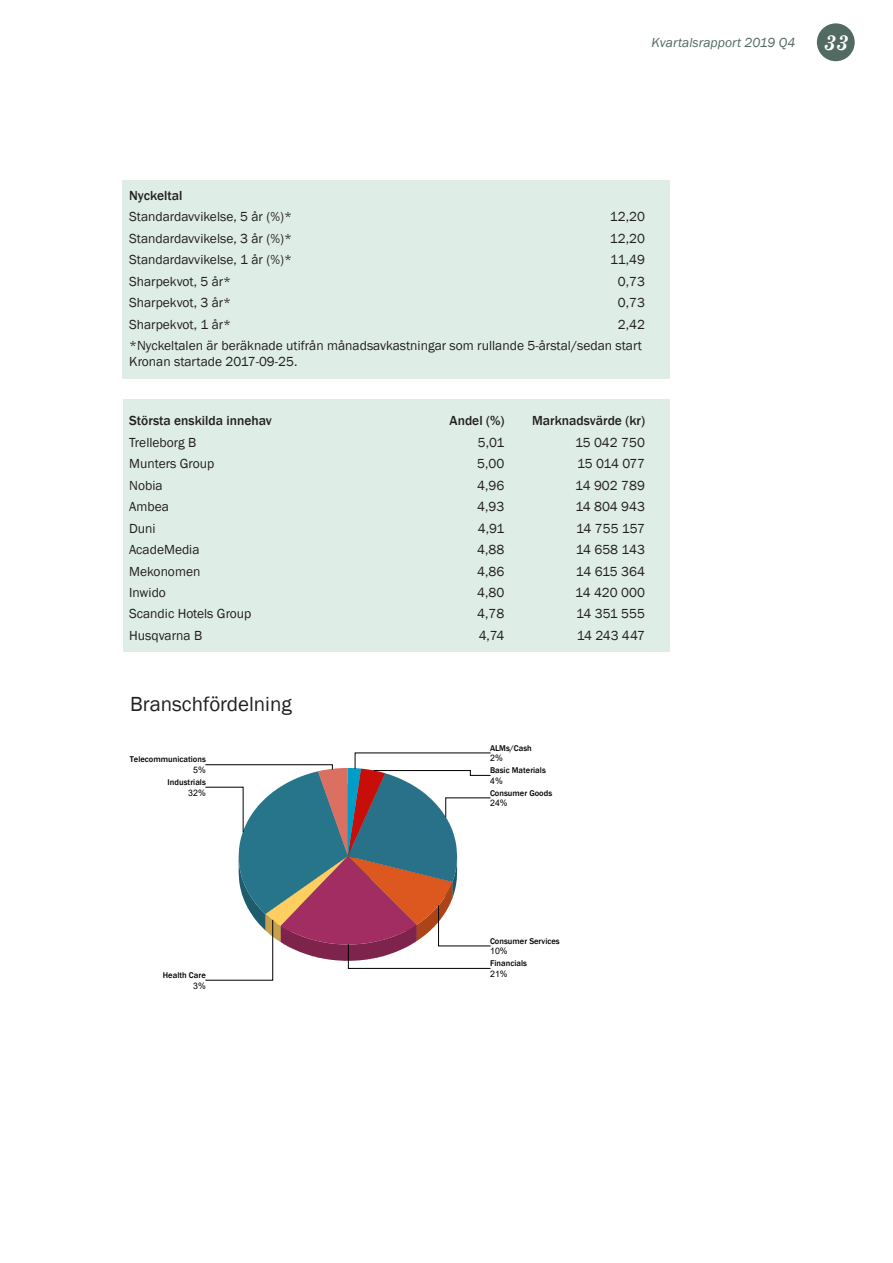
<style>
.page{position:relative;width:893px;height:1263px;background:#fff}
.page>*{position:absolute;margin:0;border:0;box-sizing:border-box;transform-origin:0 0}
.Rubrik_2_-_konsortie{font:21px "Franklin Gothic";color:#231f20}
.t1{font:italic 700 21px "Century Schoolbook";color:#fff}
.Tabell_brödtext_väns{font:13.5px "Franklin Gothic";color:#231f20}
.Tabell_brödtext_höge{font:13.5px "Franklin Gothic";color:#231f20}
.Tabellrubrik_vänster{font:500 13.5px "Franklin Gothic";color:#231f20}
.Tabellrubrik_höger{font:500 13.5px "Franklin Gothic";color:#231f20}
.t2{font:italic 13.5px "Franklin Gothic";color:#536a63}
.t3{font:8.85px "Arial";letter-spacing:.01em;color:#000}
.t4{font:500 8.55px "Franklin Gothic";letter-spacing:.005em;color:#000}
</style>
<div class="page">
<div style="left:817px;top:23px;width:38px;height:38px;background:#536a63;border-radius:50%"></div>
<div style="left:123px;top:180px;width:547px;height:198px;background:#deede5"></div>
<div style="left:123px;top:399px;width:547px;height:252px;background:#deede5"></div>
<svg style="left:205px;top:752px;width:285px;height:229px"></svg>
<p class="t2" style="left:652px;top:34px;width:145px">Kvartalsrapport 2019 Q4</p>
<h1 class="t1" style="left:824px;top:26px;width:26px">33</h1>
<p class="Tabellrubrik_vänster" style="left:129px;top:187px;width:55px">Nyckeltal</p>
<p class="Tabell_brödtext_väns" style="left:129px;top:208px;width:164px">Standardavvikelse, 5 år (%)*</p>
<p class="Tabell_brödtext_höge" style="left:610px;top:208px;width:37px">12,20</p>
<p class="Tabell_brödtext_väns" style="left:129px;top:230px;width:164px">Standardavvikelse, 3 år (%)*</p>
<p class="Tabell_brödtext_höge" style="left:610px;top:230px;width:37px">12,20</p>
<p class="Tabell_brödtext_väns" style="left:129px;top:251px;width:164px">Standardavvikelse, 1 år (%)*</p>
<p class="Tabell_brödtext_höge" style="left:610px;top:251px;width:36px">11,49</p>
<p class="Tabell_brödtext_väns" style="left:129px;top:273px;width:103px">Sharpekvot, 5 år*</p>
<p class="Tabell_brödtext_höge" style="left:618px;top:273px;width:29px">0,73</p>
<p class="Tabell_brödtext_väns" style="left:129px;top:294px;width:103px">Sharpekvot, 3 år*</p>
<p class="Tabell_brödtext_höge" style="left:618px;top:294px;width:29px">0,73</p>
<p class="Tabell_brödtext_väns" style="left:129px;top:316px;width:103px">Sharpekvot, 1 år*</p>
<p class="Tabell_brödtext_höge" style="left:618px;top:316px;width:29px">2,42</p>
<p class="Tabell_brödtext_väns" style="left:129px;top:337px;width:514px">*Nyckeltalen är beräknade utifrån månadsavkastningar som rullande 5-årstal/sedan start</p>
<p class="Tabell_brödtext_väns" style="left:129px;top:353px;width:170px">Kronan startade 2017-09-25.</p>
<p class="Tabellrubrik_vänster" style="left:129px;top:412px;width:144px">Största enskilda innehav</p>
<p class="Tabellrubrik_höger" style="left:450px;top:412px;width:56px">Andel (%)</p>
<p class="Tabellrubrik_höger" style="left:532px;top:412px;width:114px">Marknadsvärde (kr)</p>
<p class="Tabell_brödtext_väns" style="left:129px;top:434px;width:69px">Trelleborg B</p>
<p class="Tabell_brödtext_höge" style="left:478px;top:434px;width:28px">5,01</p>
<p class="Tabell_brödtext_höge" style="left:575px;top:434px;width:71px">15 042 750</p>
<p class="Tabell_brödtext_väns" style="left:129px;top:455px;width:87px">Munters Group</p>
<p class="Tabell_brödtext_höge" style="left:477px;top:455px;width:29px">5,00</p>
<p class="Tabell_brödtext_höge" style="left:577px;top:455px;width:69px">15 014 077</p>
<p class="Tabell_brödtext_väns" style="left:129px;top:477px;width:35px">Nobia</p>
<p class="Tabell_brödtext_höge" style="left:477px;top:477px;width:29px">4,96</p>
<p class="Tabell_brödtext_höge" style="left:575px;top:477px;width:71px">14 902 789</p>
<p class="Tabell_brödtext_väns" style="left:129px;top:498px;width:41px">Ambea</p>
<p class="Tabell_brödtext_höge" style="left:477px;top:498px;width:29px">4,93</p>
<p class="Tabell_brödtext_höge" style="left:575px;top:498px;width:71px">14 804 943</p>
<p class="Tabell_brödtext_väns" style="left:129px;top:520px;width:28px">Duni</p>
<p class="Tabell_brödtext_höge" style="left:478px;top:520px;width:28px">4,91</p>
<p class="Tabell_brödtext_höge" style="left:576px;top:520px;width:70px">14 755 157</p>
<p class="Tabell_brödtext_väns" style="left:129px;top:541px;width:72px">AcadeMedia</p>
<p class="Tabell_brödtext_höge" style="left:477px;top:541px;width:29px">4,88</p>
<p class="Tabell_brödtext_höge" style="left:576px;top:541px;width:71px">14 658 143</p>
<p class="Tabell_brödtext_väns" style="left:129px;top:563px;width:73px">Mekonomen</p>
<p class="Tabell_brödtext_höge" style="left:477px;top:563px;width:29px">4,86</p>
<p class="Tabell_brödtext_höge" style="left:576px;top:563px;width:71px">14 615 364</p>
<p class="Tabell_brödtext_väns" style="left:129px;top:584px;width:38px">Inwido</p>
<p class="Tabell_brödtext_höge" style="left:477px;top:584px;width:29px">4,80</p>
<p class="Tabell_brödtext_höge" style="left:575px;top:584px;width:71px">14 420 000</p>
<p class="Tabell_brödtext_väns" style="left:129px;top:606px;width:124px">Scandic Hotels Group</p>
<p class="Tabell_brödtext_höge" style="left:477px;top:606px;width:29px">4,78</p>
<p class="Tabell_brödtext_höge" style="left:576px;top:606px;width:70px">14 351 555</p>
<p class="Tabell_brödtext_väns" style="left:129px;top:627px;width:75px">Husqvarna B</p>
<p class="Tabell_brödtext_höge" style="left:479px;top:627px;width:27px">4,74</p>
<p class="Tabell_brödtext_höge" style="left:577px;top:627px;width:70px">14 243 447</p>
<p class="Rubrik_2_-_konsortie" style="left:130px;top:691px;width:163px">Branschfördelning</p>
<p class="t4" style="left:130px;top:754px;width:78px">Telecommunications</p>
<p class="t3" style="left:193px;top:764px;width:14px">5%</p>
<p class="t4" style="left:168px;top:777px;width:40px">Industrials</p>
<p class="t3" style="left:188px;top:786px;width:19px">32%</p>
<p class="t4" style="left:163px;top:970px;width:44px">Health Care</p>
<p class="t3" style="left:193px;top:979px;width:14px">3%</p>
<p class="t4" style="left:490px;top:742px;width:43px">ALMs/Cash</p>
<p class="t3" style="left:490px;top:775px;width:14px">4%</p>
<p class="t3" style="left:490px;top:752px;width:14px">2%</p>
<p class="t4" style="left:490px;top:765px;width:57px">Basic Materials</p>
<p class="t3" style="left:490px;top:797px;width:19px">24%</p>
<p class="t4" style="left:490px;top:787px;width:64px">Consumer Goods</p>
<p class="t4" style="left:490px;top:935px;width:71px">Consumer Services</p>
<p class="t3" style="left:490px;top:967px;width:19px">21%</p>
<p class="t3" style="left:490px;top:945px;width:19px">10%</p>
<p class="t4" style="left:490px;top:958px;width:38px">Financials</p>
</div>
